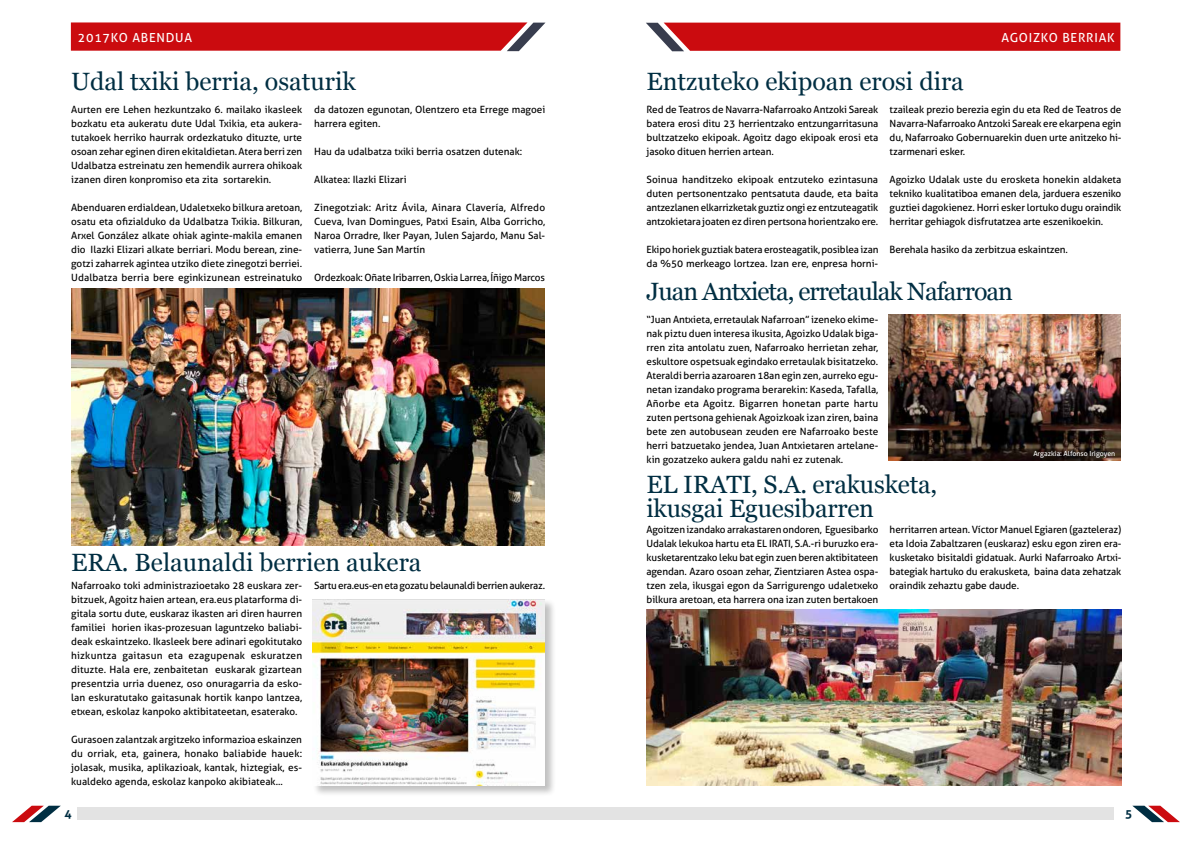
<style>
.page{position:relative;width:1191px;height:842px;background:#fff}
.page>*{position:absolute;margin:0;border:0;box-sizing:border-box;transform-origin:0 0}
.t1{font:25px/24px "Georgia";color:#002e42}
.t2{font:25px "Georgia";letter-spacing:-.04em;color:#002e42}
.t3{font:12.5px "Aller";letter-spacing:.06em;color:#fff}
.t4{font:700 12px "Aller";color:#002e42}
.t5{font:10px/14px "Aller";letter-spacing:-.01em;color:#000;text-align:justify}
.t6{font:7px "Aller";color:#fff}
</style>
<div class="page">
<div style="left:77px;top:807px;width:518px;height:13px;background:#e3e3e3"></div>
<div style="left:595px;top:807px;width:519px;height:13px;background:#e3e3e3"></div>
<svg style="left:1132px;top:806px;width:48px;height:16px"></svg>
<svg style="left:12px;top:806px;width:49px;height:16px"></svg>
<svg style="left:646px;top:23px;width:474px;height:28px;background:#c9181c"></svg>
<svg style="left:71px;top:22px;width:475px;height:29px;background:#ca1c20"></svg>
<img style="left:889px;top:315px;width:231px;height:146px">
<img style="left:646px;top:609px;width:475px;height:176px">
<div style="left:312px;top:599px;width:244px;height:198px;background:#000;opacity:.25"></div>
<img style="left:312px;top:599px;width:232px;height:186px">
<img style="left:71px;top:289px;width:473px;height:257px">
<p class="t3" style="left:78px;top:30px;width:72px">2017ko aben</p>
<p class="t3" style="left:166px;top:30px;width:28px">dua</p>
<p class="t3" style="left:1001px;top:30px;width:70px">agoizko berr</p>
<p class="t3" style="left:1094px;top:30px;width:22px">iak</p>
<h1 class="t1" style="left:71px;top:70px;width:286px">Udal txiki berria, osaturik</h1>
<p class="t5" style="left:71px;top:102px;width:232px">Aurten ere Lehen hezkuntzako 6. mailako ikasleek bozkatu eta aukeratu dute U dal Txikia, eta aukera&shy;tutakoek herriko haurrak ordezkatuko dituzte, urte osoan zehar eginen diren ekitaldietan. Atera berri zen Udalbatza estreinatu zen hemendik aurrera ohikoak izanen diren konpromiso eta zita sortarekin.</p>
<p class="t5" style="left:71px;top:200px;width:233px">Abenduaren erdialdean, U daletxeko bilkura aretoan, osatu eta ofizialduko da Udalbatza Txikia. Bilkuran, Arxel González alkate ohiak aginte-makila emanen dio I lazki Elizari alkate berriari. Modu berean, zine&shy;gotzi zaharrek agintea utziko diete zinegotzi berriei.<br>U dalbatza berria bere eginkizunean estreinatuko</p>
<p class="t5" style="left:314px;top:102px;width:232px">da datozen egunotan, Olentzero eta Errege magoei harrera egiten.</p>
<p class="t5" style="left:314px;top:144px;width:210px">Hau da udalbatza txiki berria osatzen dutenak:</p>
<p class="t5" style="left:314px;top:172px;width:94px">Alkatea: I lazki Elizari</p>
<p class="t5" style="left:314px;top:200px;width:233px">Zinegotziak: Aritz Ávila, Ainara Clavería, Alfredo Cueva, Ivan Domingues, Patxi Esain, Alba Gorricho, Naroa Orradre, I ker Payan, Julen Sajardo, Manu Sal&shy;vatierra, June San Martín</p>
<p class="t5" style="left:314px;top:270px;width:232px">Ordezkoak: Oñate I ribarren, Oskia Larrea, Íñigo Marcos</p>
<h1 class="t1" style="left:71px;top:551px;width:352px">ERA. Belaunaldi berrien aukera</h1>
<p class="t5" style="left:71px;top:578px;width:232px">Nafarroako toki administrazioetako 28 euskara zer&shy;bitzuek, Agoitz haien artean, era.eus platarforma di&shy;gitala sortu dute, euskaraz ikasten ari diren haurren familiei horien ikas-prozesuan laguntzeko baliabi&shy;deak eskaintzeko. I kasleek bere adinari egokitutako hizkuntza gaitasun eta ezagupenak eskuratzen dituzte. Hala ere, zenbaitetan euskarak gizartean presentzia urria duenez, oso onuragarria da esko&shy;lan eskuratutako gaitasunak hortik kanpo lantzea, etxean, eskolaz kanpoko aktibitateetan, esaterako.</p>
<p class="t5" style="left:71px;top:732px;width:232px">Gurasoen zalantzak argitzeko informazioa eskainzen du orriak, eta, gainera, honako baliabide hauek: jolasak, musika, aplikazioak, kantak, hiztegiak, es&shy;kualdeko agenda, eskolaz kanpoko akibiateak...</p>
<p class="t5" style="left:314px;top:578px;width:232px">Sartu era.eus-en eta gozatu belaunaldi berrien aukeraz.</p>
<h1 class="t1" style="left:646px;top:70px;width:319px">Entzuteko ekipoan erosi dira</h1>
<p class="t5" style="left:646px;top:102px;width:233px">Red de Teatros de Navarra-Nafarroako Antzoki Sareak batera erosi ditu 23 herrientzako entzungarritasuna bultzatzeko ekipoak. Agoitz dago ekipoak erosi eta jasoko dituen herrien artean.</p>
<p class="t5" style="left:646px;top:172px;width:233px">Soinua handitzeko ekipoak entzuteko ezintasuna duten pertsonentzako pentsatuta daude, eta baita antzezlanen elkarrizketak guztiz ongi ez entzuteagatik antzokietara joaten ez diren pertsona horientzako ere.</p>
<p class="t5" style="left:646px;top:242px;width:233px">Ekipo horiek guztiak batera erosteagatik, posiblea izan da %50 merkeago lortzea. Izan ere, enpresa horni-</p>
<p class="t5" style="left:889px;top:102px;width:233px">tzaileak prezio berezia egin du eta Red de Teatros de Navarra-Nafarroako Antzoki Sareak ere ekarpena egin du, Nafarroako Gobernuarekin duen urte anitzeko hi&shy;tzarmenari esker.</p>
<p class="t5" style="left:889px;top:172px;width:233px">Agoizko U dalak uste du erosketa honekin aldaketa tekniko kualitatiboa emanen dela, jarduera eszeniko guztiei dagokienez. Horri esker lortuko dugu oraindik herritar gehiagok disfrutatzea arte eszenikoekin.</p>
<p class="t5" style="left:889px;top:242px;width:180px">Berehala hasiko da zerbitzua eskaintzen.</p>
<h1 class="t2" style="left:646px;top:277px;width:368px">Juan Antxieta, erretaulak Nafarroan</h1>
<p class="t5" style="left:646px;top:312px;width:233px">“Juan Antxieta, erretaulak Nafarroan” izeneko ekime&shy;nak piztu duen interesa ikusita, Agoizko U dalak biga&shy;rren zita antolatu zuen, Nafarroako herrietan zehar, eskultore ospetsuak egindako erretaulak bisitatzeko.<br>Ateraldi berria azaroaren 18an egin zen, aurreko egu&shy;netan izandako programa berarekin: Kaseda, Tafalla, Añorbe eta Agoitz. Bigarren honetan parte hartu zuten pertsona gehienak Agoizkoak izan ziren, baina bete zen autobusean zeuden ere Nafarroako beste herri batzuetako jendea, Juan Antxietaren artelane&shy;kin gozatzeko aukera galdu nahi ez zutenak.</p>
<h1 class="t1" style="left:646px;top:473px;width:292px">EL IRATI, S.A. erakusketa, ikusgai Eguesibarren</h1>
<p class="t6" style="left:1033px;top:449px;width:83px">Argazkia: Alfonso I rigoyen</p>
<p class="t5" style="left:646px;top:522px;width:233px">Agoitzen izandako arrakastaren ondoren, Eguesibarko Udalak lekukoa hartu eta EL I RATI, S.A.-ri buruzko era&shy;kusketarentzako leku bat egin zuen beren aktibitateen agendan. Azaro osoan zehar, Zientziaren Astea ospa&shy;tzen zela, ikusgai egon da Sarrigurengo udaletxeko bilkura aretoan, eta harrera ona izan zuten bertakoen</p>
<p class="t5" style="left:889px;top:522px;width:233px">herritarren artean. Víctor Manuel Egiaren (gazteleraz) eta I doia Zabaltzaren (euskaraz) esku egon ziren era&shy;kusketako bisitaldi gidatuak. Aurki Nafarroako Artxi&shy;bategiak hartuko du erakusketa, baina data zehatzak oraindik zehaztu gabe daude.</p>
<p class="t4" style="left:64px;top:806px;width:9px">4</p>
<p class="t4" style="left:1125px;top:806px;width:9px">5</p>
</div>
